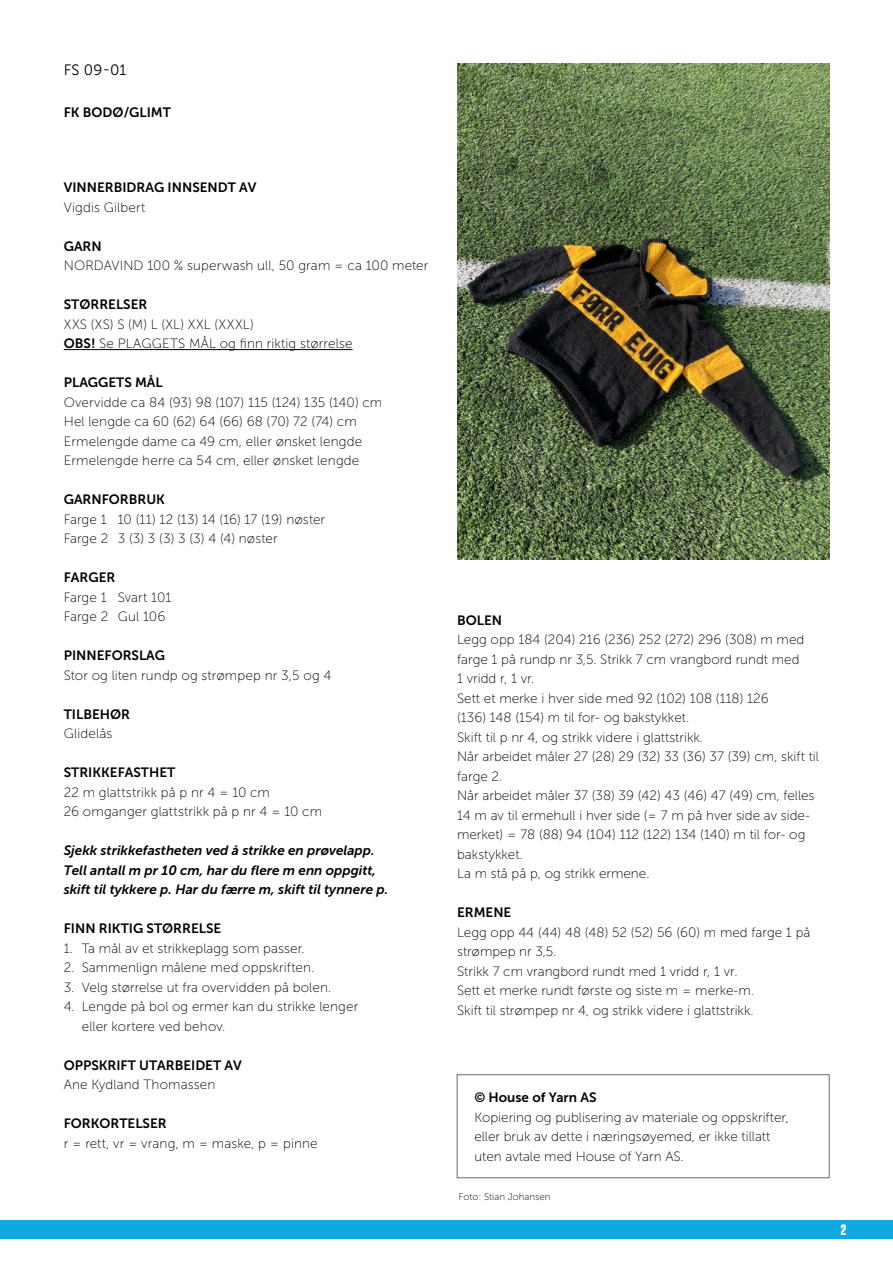
<style>
.page{position:relative;width:893px;height:1263px;background:#fff}
.page>*{position:absolute;margin:0;border:0;box-sizing:border-box;transform-origin:0 0}
.t1{font:15px "Museo Sans 300";color:#000}
.t2{font:700 15px "Tungsten";color:#fff}
.INNHOLD_-_Uten_ordde{font:13.5px/19.5px "Museo Sans 100";color:#000}
.Faktatekst{font:13.5px "Museo Sans 100";letter-spacing:.01em;color:#000}
.Faktatekst-2{font:13.5px "Museo Sans 700";color:#000}
.Faktatekst-3{font:italic 13.5px "Museo Sans 700";color:#000}
.INNHOLD_-_Uten_ordde-2{font:13.5px "Museo Sans 700";color:#000}
.t3{font:9.75px "Museo Sans 100";color:#000}
.s1{font-family:"Museo Sans 700"}
</style>
<div class="page">
<div style="left:0;top:1220px;width:893px;height:18px;background:#0ea9e1"></div>
<img style="left:457px;top:64px;width:372px;height:496px">
<div style="left:457px;top:1074px;width:372px;height:104px;border:1px solid #686c6e"></div>
<hr style="left:64px;top:349px;width:288px;height:1px;background:#000">
<p class="t1" style="left:64px;top:62px;width:64px">FS 09-01</p>
<p class="Faktatekst-2" style="left:64px;top:105px;width:109px">FK BODØ/GLIMT</p>
<p class="Faktatekst-2" style="left:64px;top:180px;width:194px">VINNERBIDRAG INNSENDT AV</p>
<p class="Faktatekst" style="left:64px;top:200px;width:83px">Vigdis Gilbert</p>
<p class="Faktatekst-2" style="left:64px;top:239px;width:40px">GARN</p>
<p class="Faktatekst" style="left:64px;top:258px;width:366px">NORDAVIND 100 % superwash ull, 50 gram = ca 100 meter</p>
<p class="Faktatekst-2" style="left:64px;top:297px;width:85px">STØRRELSER</p>
<p class="Faktatekst" style="left:64px;top:317px;width:191px">XXS (XS) S (M) L (XL) XXL (XXXL)</p>
<p class="Faktatekst" style="left:64px;top:336px;width:290px"><span class="s1">OBS!</span> Se PLAGGETS MÅL og finn riktig størrelse</p>
<p class="Faktatekst-2" style="left:64px;top:375px;width:101px">PLAGGETS MÅL</p>
<p class="Faktatekst" style="left:64px;top:395px;width:320px">Overvidde ca 84 (93) 98 (107) 115 (124) 135 (140) cm</p>
<p class="Faktatekst" style="left:64px;top:414px;width:294px">Hel lengde ca 60 (62) 64 (66) 68 (70) 72 (74) cm</p>
<p class="Faktatekst" style="left:64px;top:434px;width:300px">Ermelengde dame ca 49 cm, eller ønsket lengde</p>
<p class="Faktatekst" style="left:64px;top:453px;width:297px">Ermelengde herre ca 54 cm, eller ønsket lengde</p>
<p class="Faktatekst-2" style="left:64px;top:492px;width:103px">GARNFORBRUK</p>
<p class="Faktatekst" style="left:64px;top:512px;width:263px">Farge 1 10 (11) 12 (13) 14 (16) 17 (19) nøster</p>
<p class="Faktatekst" style="left:64px;top:531px;width:215px">Farge 2 3 (3) 3 (3) 3 (3) 4 (4) nøster</p>
<p class="Faktatekst-2" style="left:64px;top:570px;width:53px">FARGER</p>
<p class="Faktatekst" style="left:64px;top:590px;width:109px">Farge 1 Svart 101</p>
<p class="Faktatekst" style="left:64px;top:609px;width:103px">Farge 2 Gul 106</p>
<p class="Faktatekst-2" style="left:64px;top:648px;width:103px">PINNEFORSLAG</p>
<p class="Faktatekst" style="left:64px;top:668px;width:269px">Stor og liten rundp og strømpep nr 3,5 og 4</p>
<p class="Faktatekst-2" style="left:64px;top:707px;width:68px">TILBEHØR</p>
<p class="Faktatekst" style="left:64px;top:726px;width:50px">Glidelås</p>
<p class="Faktatekst-2" style="left:64px;top:765px;width:113px">STRIKKEFASTHET</p>
<p class="Faktatekst" style="left:64px;top:785px;width:208px">22 m glattstrikk på p nr 4 = 10 cm</p>
<p class="Faktatekst" style="left:64px;top:804px;width:260px">26 omganger glattstrikk på p nr 4 = 10 cm</p>
<p class="Faktatekst-3" style="left:64px;top:843px;width:312px">Sjekk strikkefastheten ved å strikke en prøvelapp.</p>
<p class="Faktatekst-3" style="left:64px;top:863px;width:314px">Tell antall m pr 10 cm, har du flere m enn oppgitt,</p>
<p class="Faktatekst-3" style="left:64px;top:882px;width:326px">skift til tykkere p. Har du færre m, skift til tynnere p.</p>
<p class="Faktatekst-2" style="left:64px;top:921px;width:159px">FINN RIKTIG STØRRELSE</p>
<p class="Faktatekst" style="left:64px;top:941px;width:243px">1. Ta mål av et strikkeplagg som passer.</p>
<p class="Faktatekst" style="left:64px;top:960px;width:252px">2. Sammenlign målene med oppskriften.</p>
<p class="Faktatekst" style="left:64px;top:980px;width:269px">3. Velg størrelse ut fra overvidden på bolen.</p>
<p class="Faktatekst" style="left:64px;top:999px;width:296px">4. Lengde på bol og ermer kan du strikke lenger</p>
<p class="Faktatekst" style="left:82px;top:1019px;width:145px">eller kortere ved behov.</p>
<p class="Faktatekst-2" style="left:64px;top:1058px;width:179px">OPPSKRIFT UTARBEIDET AV</p>
<p class="Faktatekst" style="left:64px;top:1077px;width:153px">Ane Kydland Thomassen</p>
<p class="Faktatekst-2" style="left:64px;top:1116px;width:104px">FORKORTELSER</p>
<p class="Faktatekst" style="left:64px;top:1136px;width:255px">r = rett, vr = vrang, m = maske, p = pinne</p>
<p class="INNHOLD_-_Uten_ordde-2" style="left:457px;top:612px;width:46px">BOLEN</p>
<p class="INNHOLD_-_Uten_ordde" style="left:457px;top:630px;width:349px">Legg opp 184 (204) 216 (236) 252 (272) 296 (308) m med farge 1 på rundp nr 3,5. Strikk 7 cm vrangbord rundt med</p>
<p class="INNHOLD_-_Uten_ordde" style="left:457px;top:669px;width:79px">1 vridd r, 1 vr.</p>
<p class="INNHOLD_-_Uten_ordde" style="left:457px;top:688px;width:313px">Sett et merke i hver side med 92 (102) 108 (118) 126</p>
<p class="INNHOLD_-_Uten_ordde" style="left:457px;top:708px;width:234px">(136) 148 (154) m til for- og bakstykket.</p>
<p class="INNHOLD_-_Uten_ordde" style="left:457px;top:727px;width:248px">Skift til p nr 4, og strikk videre i glattstrikk.</p>
<p class="INNHOLD_-_Uten_ordde" style="left:457px;top:747px;width:363px">Når arbeidet måler 27 (28) 29 (32) 33 (36) 37 (39) cm, skift til farge 2.</p>
<p class="INNHOLD_-_Uten_ordde" style="left:457px;top:786px;width:359px">Når arbeidet måler 37 (38) 39 (42) 43 (46) 47 (49) cm, felles 14 m av til ermehull i hver side (= 7 m på hver side av side&shy;merket) = 78 (88) 94 (104) 112 (122) 134 (140) m til for- og bakstykket.</p>
<p class="INNHOLD_-_Uten_ordde" style="left:457px;top:864px;width:194px">La m stå på p, og strikk ermene.</p>
<p class="INNHOLD_-_Uten_ordde-2" style="left:457px;top:905px;width:56px">ERMENE</p>
<p class="INNHOLD_-_Uten_ordde" style="left:457px;top:922px;width:355px">Legg opp 44 (44) 48 (48) 52 (52) 56 (60) m med farge 1 på strømpep nr 3,5.</p>
<p class="INNHOLD_-_Uten_ordde" style="left:457px;top:961px;width:282px">Strikk 7 cm vrangbord rundt med 1 vridd r, 1 vr.</p>
<p class="INNHOLD_-_Uten_ordde" style="left:457px;top:981px;width:298px">Sett et merke rundt første og siste m = merke-m.</p>
<p class="INNHOLD_-_Uten_ordde" style="left:457px;top:1000px;width:298px">Skift til strømpep nr 4, og strikk videre i glattstrikk.</p>
<p class="Faktatekst-2" style="left:474px;top:1090px;width:124px">© House of Yarn AS</p>
<p class="INNHOLD_-_Uten_ordde" style="left:474px;top:1107px;width:316px">Kopiering og publisering av materiale og oppskrifter,</p>
<p class="INNHOLD_-_Uten_ordde" style="left:474px;top:1127px;width:298px">eller bruk av dette i næringsøyemed, er ikke tillatt</p>
<p class="INNHOLD_-_Uten_ordde" style="left:474px;top:1146px;width:211px">uten avtale med House of Yarn AS.</p>
<p class="t3" style="left:458px;top:1191px;width:94px">Foto: Stian Johansen</p>
<p class="t2" style="left:841px;top:1221px;width:7px">2</p>
</div>
